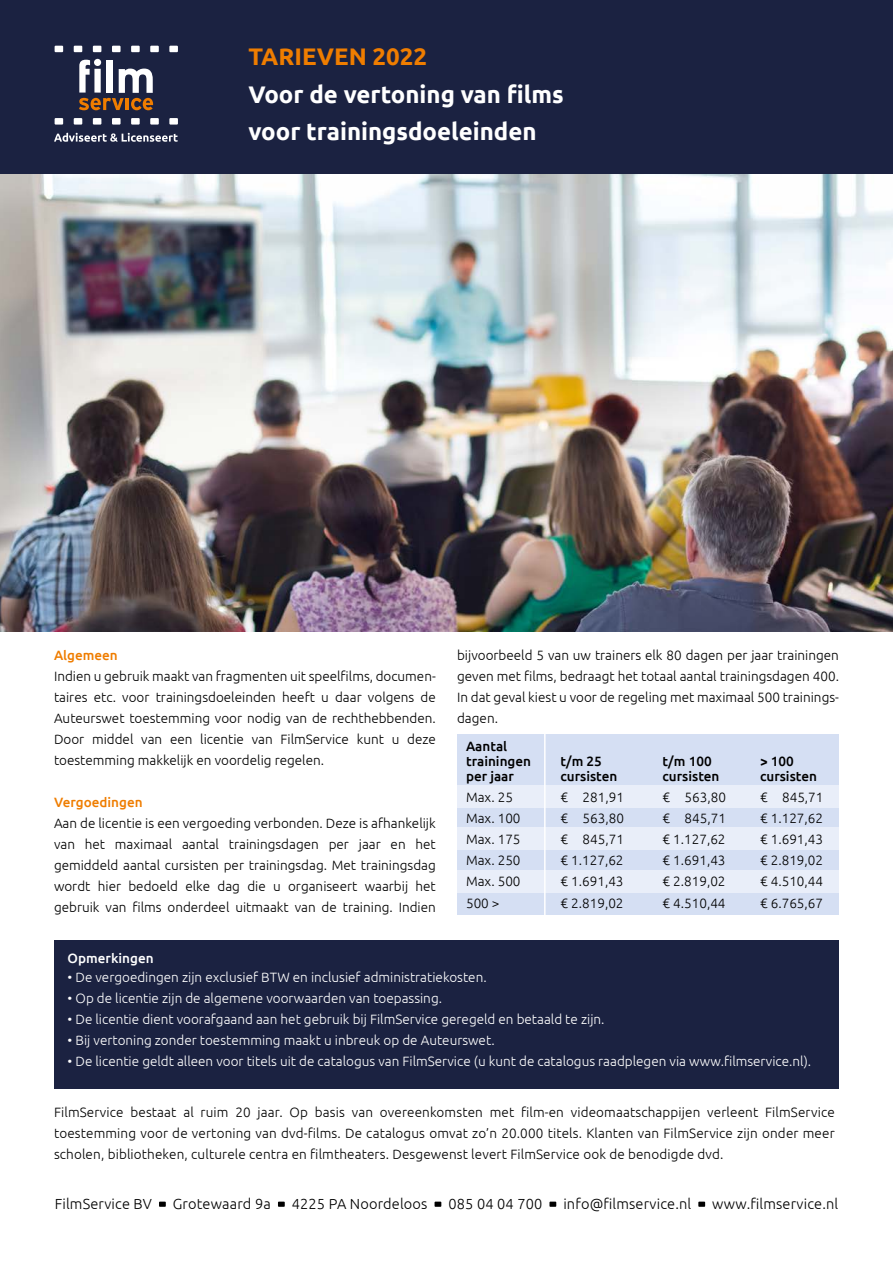
<style>
.page{position:relative;width:893px;height:1263px;background:#fff}
.page>*{position:absolute;margin:0;border:0;box-sizing:border-box;transform-origin:0 0}
.t1{font:700 24px/37.5px "Ubuntu";color:#fff}
.t2{font:700 24px "Ubuntu";color:#ef7d00}
.t3{font:300 14.55px "Ubuntu";letter-spacing:.01em;color:#000}
.t4{font:300 13.5px/21px "Ubuntu";color:#000;text-align:justify}
.t5{font:300 13.5px "Ubuntu";color:#fff}
.t6{font:500 13.5px/15px "Ubuntu";color:#000}
.t7{font:500 13.5px "Ubuntu";color:#ef7d00}
.t8{font:500 13.5px "Ubuntu";color:#fff}
</style>
<div class="page">
<div style="left:0;top:0;width:893px;height:174px;background:#1b2241"></div>
<img style="left:0;top:174px;width:893px;height:457px">
<div style="left:54px;top:940px;width:785px;height:149px;background:#1b2241"></div>
<svg style="left:79px;top:59px;width:74px;height:51px"></svg>
<svg style="left:54px;top:133px;width:124px;height:9px"></svg>
<div style="left:74px;top:46px;width:8px;height:6px;background:#fff"></div>
<div style="left:93px;top:46px;width:8px;height:6px;background:#fff"></div>
<div style="left:112px;top:46px;width:9px;height:6px;background:#fff"></div>
<div style="left:131px;top:46px;width:9px;height:6px;background:#fff"></div>
<div style="left:150px;top:46px;width:9px;height:6px;background:#fff"></div>
<div style="left:169px;top:46px;width:9px;height:6px;background:#fff"></div>
<div style="left:55px;top:46px;width:8px;height:6px;background:#fff"></div>
<div style="left:74px;top:118px;width:8px;height:7px;background:#fff"></div>
<div style="left:93px;top:118px;width:8px;height:7px;background:#fff"></div>
<div style="left:112px;top:118px;width:9px;height:7px;background:#fff"></div>
<div style="left:131px;top:118px;width:9px;height:7px;background:#fff"></div>
<div style="left:150px;top:118px;width:9px;height:7px;background:#fff"></div>
<div style="left:169px;top:118px;width:9px;height:7px;background:#fff"></div>
<div style="left:55px;top:118px;width:8px;height:7px;background:#fff"></div>
<div style="left:159px;top:1201px;width:7px;height:6px;background:#000"></div>
<div style="left:278px;top:1201px;width:7px;height:6px;background:#000"></div>
<svg style="left:435px;top:1201px;width:6px;height:6px"></svg>
<div style="left:549px;top:1201px;width:7px;height:6px;background:#000"></div>
<div style="left:698px;top:1201px;width:7px;height:6px;background:#000"></div>
<div style="left:457px;top:734px;width:381px;height:180px;background:#d5dff3"></div>
<div style="left:457px;top:785px;width:381px;height:23px;background:#e9eef9"></div>
<div style="left:457px;top:871px;width:381px;height:22px;background:#e9eef9"></div>
<div style="left:457px;top:827px;width:381px;height:22px;background:#e9eef9"></div>
<hr style="left:544px;top:730px;width:2px;height:187px;background:#fff">
<h1 class="t2" style="left:248px;top:42px;width:180px">TARIEVEN 2022</h1>
<h1 class="t1" style="left:248px;top:75px;width:317px">Voor de vertoning van films voor trainingsdoeleinden</h1>
<p class="t7" style="left:54px;top:647px;width:65px">Algemeen</p>
<p class="t4" style="left:54px;top:665px;width:383px">Indien u gebruik maakt van fragmenten uit speelfilms, documen&shy;taires etc. voor trainingsdoeleinden heeft u daar volgens de Auteurswet toestemming voor nodig van de rechthebbenden.<br>Door middel van een licentie van FilmService kunt u deze toestemming makkelijk en voordelig regelen.</p>
<p class="t7" style="left:54px;top:794px;width:90px">Vergoedingen</p>
<p class="t4" style="left:54px;top:812px;width:383px">Aan de licentie is een vergoeding verbonden. Deze is afhankelijk van het maximaal aantal trainingsdagen per jaar en het gemiddeld aantal cursisten per trainingsdag. Met trainingsdag wordt hier bedoeld elke dag die u organiseert waarbij het gebruik van films onderdeel uitmaakt van de training. Indien</p>
<p class="t4" style="left:457px;top:644px;width:383px">bijvoorbeeld 5 van uw trainers elk 80 dagen per jaar trainingen geven met films, bedraagt het totaal aantal trainingsdagen 400.<br>In dat geval kiest u voor de regeling met maximaal 500 trainings&shy;dagen.</p>
<p class="t6" style="left:466px;top:738px;width:67px">Aantal trainingen</p>
<p class="t6" style="left:561px;top:753px;width:43px">t/m 25</p>
<p class="t6" style="left:663px;top:753px;width:51px">t/m 100</p>
<p class="t6" style="left:760px;top:753px;width:35px">&gt; 100</p>
<p class="t6" style="left:466px;top:768px;width:49px">per jaar</p>
<p class="t6" style="left:561px;top:768px;width:58px">cursisten</p>
<p class="t6" style="left:663px;top:768px;width:58px">cursisten</p>
<p class="t6" style="left:760px;top:768px;width:58px">cursisten</p>
<p class="t4" style="left:466px;top:786px;width:48px">Max. 25</p>
<p class="t4" style="left:561px;top:786px;width:65px">€ 281,91</p>
<p class="t4" style="left:663px;top:786px;width:65px">€ 563,80</p>
<p class="t4" style="left:760px;top:786px;width:65px">€ 845,71</p>
<p class="t4" style="left:466px;top:807px;width:56px">Max. 100</p>
<p class="t4" style="left:561px;top:807px;width:65px">€ 563,80</p>
<p class="t4" style="left:663px;top:807px;width:65px">€ 845,71</p>
<p class="t4" style="left:760px;top:807px;width:65px">€ 1.127,62</p>
<p class="t4" style="left:466px;top:828px;width:56px">Max. 175</p>
<p class="t4" style="left:561px;top:828px;width:65px">€ 845,71</p>
<p class="t4" style="left:663px;top:828px;width:65px">€ 1.127,62</p>
<p class="t4" style="left:760px;top:828px;width:65px">€ 1.691,43</p>
<p class="t4" style="left:466px;top:849px;width:56px">Max. 250</p>
<p class="t4" style="left:561px;top:849px;width:65px">€ 1.127,62</p>
<p class="t4" style="left:663px;top:849px;width:65px">€ 1.691,43</p>
<p class="t4" style="left:760px;top:849px;width:65px">€ 2.819,02</p>
<p class="t4" style="left:466px;top:870px;width:56px">Max. 500</p>
<p class="t4" style="left:561px;top:870px;width:65px">€ 1.691,43</p>
<p class="t4" style="left:663px;top:870px;width:65px">€ 2.819,02</p>
<p class="t4" style="left:760px;top:870px;width:65px">€ 4.510,44</p>
<p class="t4" style="left:466px;top:893px;width:35px">500 &gt;</p>
<p class="t4" style="left:561px;top:893px;width:65px">€ 2.819,02</p>
<p class="t4" style="left:663px;top:893px;width:65px">€ 4.510,44</p>
<p class="t4" style="left:760px;top:893px;width:65px">€ 6.765,67</p>
<p class="t8" style="left:68px;top:949px;width:88px">Opmerkingen</p>
<p class="t5" style="left:68px;top:969px;width:421px">• De vergoedingen zijn exclusief BTW en inclusief administratiekosten.</p>
<p class="t5" style="left:68px;top:990px;width:376px">• Op de licentie zijn de algemene voorwaarden van toepassing.</p>
<p class="t5" style="left:68px;top:1011px;width:538px">• De licentie dient voorafgaand aan het gebruik bij FilmService geregeld en betaald te zijn.</p>
<p class="t5" style="left:68px;top:1032px;width:429px">• Bij vertoning zonder toestemming maakt u inbreuk op de Auteurswet.</p>
<p class="t5" style="left:68px;top:1053px;width:745px">• De licentie geldt alleen voor titels uit de catalogus van FilmService (u kunt de catalogus raadplegen via www.filmservice.nl).</p>
<p class="t4" style="left:54px;top:1101px;width:782px">FilmService bestaat al ruim 20 jaar. Op basis van overeenkomsten met film-en videomaatschappijen verleent FilmService toestemming voor de vertoning van dvd-films. De catalogus omvat zo’n 20.000 titels. Klanten van FilmService zijn onder meer scholen, bibliotheken, culturele centra en filmtheaters. Desgewenst levert FilmService ook de benodigde dvd.</p>
<p class="t3" style="left:55px;top:1195px;width:99px">FilmService BV</p>
<p class="t3" style="left:173px;top:1195px;width:99px">Grotewaard 9a</p>
<p class="t3" style="left:292px;top:1195px;width:137px">4225 PA Noordeloos</p>
<p class="t3" style="left:448px;top:1195px;width:95px">085 04 04 700</p>
<p class="t3" style="left:563px;top:1195px;width:129px">info@filmservice.nl</p>
<p class="t3" style="left:712px;top:1195px;width:127px">www.filmservice.nl</p>
</div>
